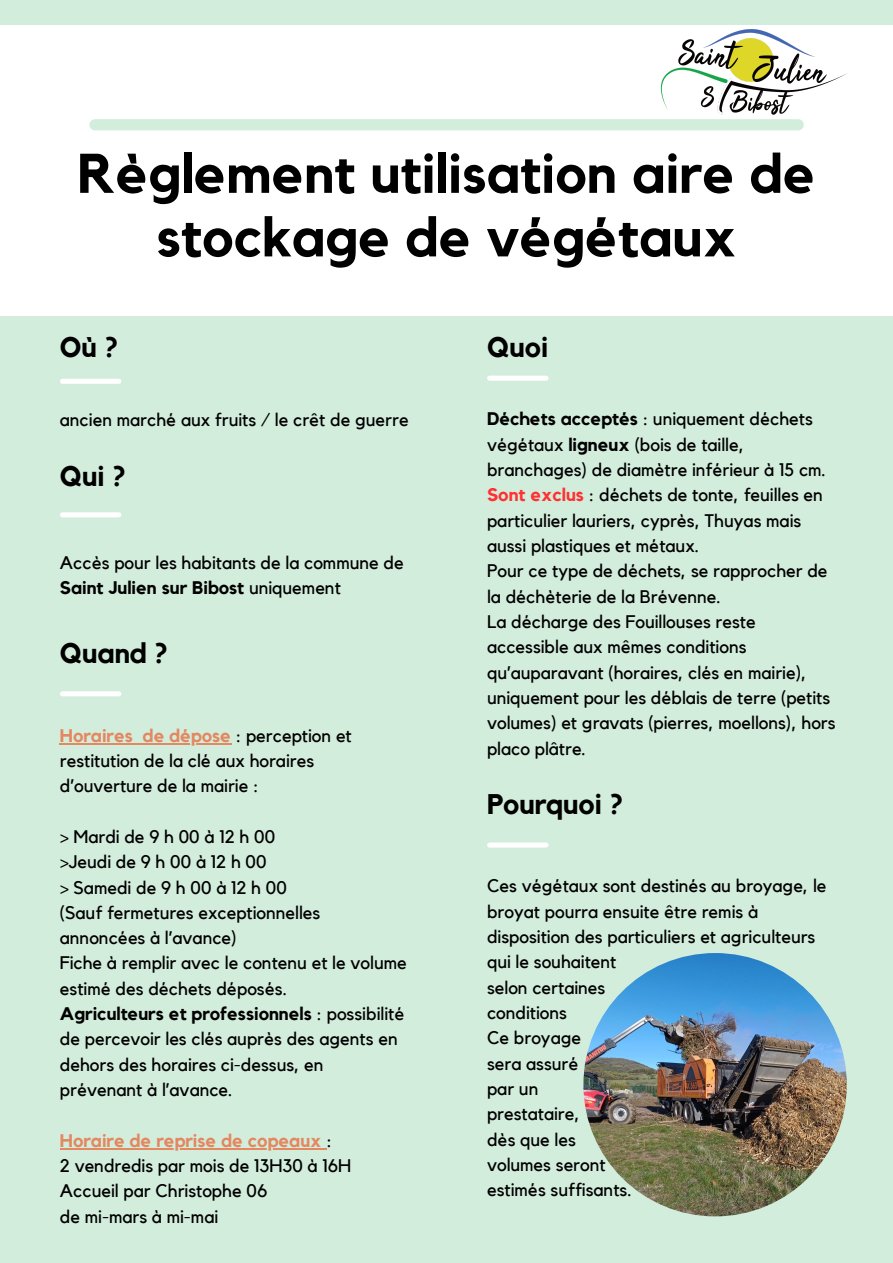
<style>
.page{position:relative;width:893px;height:1263px;background:#d3eddd}
.page>*{position:absolute;margin:0;border:0;box-sizing:border-box;transform-origin:0 0}
.t1{font:700 55.2px/63.6px "Kollektif";color:#000;text-align:center}
.t2{font:700 28.28px "Kollektif";color:#000}
.t3{font:18.15px/25.3px "Kollektif";color:#000}
.t4{font:700 18.15px "Kollektif";color:#e38861}
.t5{font:18.15px "Kollektif";letter-spacing:.13em;color:#000}
.s1{font-weight:700}
.s2{font-weight:700;color:#e38861}
.s3{font-weight:400;color:#000}
.s4{font-weight:700;color:#ff3131}
</style>
<div class="page">
<div style="left:0;top:25px;width:893px;height:291px;background:#fff"></div>
<div style="left:95px;top:119px;width:703px;height:11px;background:#d3eddd"></div>
<div style="left:62px;top:379px;width:57px;height:5px;background:#fff"></div>
<div style="left:62px;top:512px;width:57px;height:5px;background:#fff"></div>
<div style="left:62px;top:691px;width:57px;height:5px;background:#fff"></div>
<div style="left:489px;top:376px;width:57px;height:5px;background:#fff"></div>
<img style="left:660px;top:29px;width:187px;height:94px">
<div style="left:489px;top:842px;width:57px;height:5px;background:#fff"></div>
<img style="left:583px;top:953px;width:264px;height:263px;border-radius:50%">
<hr style="left:60px;top:743px;width:73px;height:1px;background:#e38861">
<hr style="left:143px;top:743px;width:88px;height:1px;background:#e38861">
<hr style="left:60px;top:1148px;width:266px;height:1px;background:#e38861">
<h2 class="t1" style="left:78px;top:144px;width:739px">Règlement utilisation aire de stockage de végétaux</h2>
<h2 class="t2" style="left:60px;top:334px;width:60px">Où ?</h2>
<p class="t3" style="left:60px;top:408px;width:350px">ancien marché aux fruits / le crêt de guerre</p>
<h2 class="t2" style="left:60px;top:463px;width:68px">Qui ?</h2>
<p class="t3" style="left:60px;top:551px;width:345px">Accès pour les habitants de la commune de<br><span class="s1">Saint Julien sur Bibost</span> uniquement</p>
<h2 class="t2" style="left:60px;top:641px;width:110px">Quand ?</h2>
<p class="t3" style="left:60px;top:723px;width:293px;text-indent:83px"><span class="s2">de dépose</span> : perception et restitution de la clé aux horaires d’ouverture de la mairie :</p>
<p class="t5" style="left:60px;top:828px;width:217px">&gt;Mardide9h00à12h00</p>
<p class="t3" style="left:60px;top:850px;width:208px">&gt;Jeudi de 9 h 00 à 12 h 00</p>
<p class="t3" style="left:60px;top:875px;width:229px">&gt; Samedi de 9 h 00 à 12 h 00</p>
<p class="t3" style="left:60px;top:900px;width:262px">(Sauf fermetures exceptionnelles annoncées à l’avance)</p>
<p class="t3" style="left:60px;top:951px;width:348px">Fiche à remplir avec le contenu et le volume estimé des déchets déposés.</p>
<p class="t3" style="left:60px;top:1002px;width:346px"><span class="s1">Agriculteurs et professionnels</span> : possibilité de percevoir les clés auprès des agents en dehors des horaires ci-dessus, en prévenant à l’avance.</p>
<p class="t4" style="left:60px;top:1132px;width:274px">Horaire de reprise de copeaux <span class="s3">:</span></p>
<p class="t3" style="left:60px;top:1154px;width:293px">2 vendredis par mois de 13H30 à 16H</p>
<p class="t3" style="left:60px;top:1179px;width:209px">Accueil par Christophe 06</p>
<p class="t3" style="left:60px;top:1204px;width:160px">de mi-mars à mi-mai</p>
<p class="t4" style="left:60px;top:727px;width:75px">Horaires</p>
<p class="t2" style="left:487px;top:334px;width:63px">Quoi</p>
<p class="t3" style="left:487px;top:407px;width:340px"><span class="s1">Déchets acceptés</span> : uniquement déchets végétaux <span class="s1">ligneux</span> (bois de taille, branchages) de diamètre inférieur à 15 cm.</p>
<p class="t3" style="left:487px;top:483px;width:337px"><span class="s4">Sont exclus</span> : déchets de tonte, feuilles en particulier lauriers, cyprès, Thuyas mais aussi plastiques et métaux.</p>
<p class="t3" style="left:487px;top:559px;width:342px">Pour ce type de déchets, se rapprocher de la déchèterie de la Brévenne.</p>
<h2 class="t3" style="left:487px;top:610px;width:350px">La décharge des Fouillouses reste accessible aux mêmes conditions qu’auparavant (horaires, clés en mairie), uniquement pour les déblais de terre (petits volumes) et gravats (pierres, moellons), hors placo plâtre.</h2>
<p class="t2" style="left:487px;top:791px;width:138px">Pourquoi ?</p>
<p class="t3" style="left:487px;top:874px;width:341px">Ces végétaux sont destinés au broyage, le broyat pourra ensuite être remis à disposition des particuliers et agriculteurs qui le souhaitent</p>
<p class="t3" style="left:487px;top:975px;width:120px">selon certaines</p>
<p class="t3" style="left:487px;top:1001px;width:81px">conditions</p>
<p class="t3" style="left:487px;top:1026px;width:96px">Ce broyage</p>
<p class="t3" style="left:487px;top:1051px;width:93px">sera assuré</p>
<p class="t3" style="left:487px;top:1077px;width:53px">par un</p>
<p class="t3" style="left:487px;top:1102px;width:94px">prestataire,</p>
<p class="t3" style="left:487px;top:1127px;width:90px">dès que les</p>
<p class="t3" style="left:487px;top:1152px;width:120px">volumes seront</p>
<p class="t3" style="left:487px;top:1178px;width:146px">estimés suffisants.</p>
</div>
